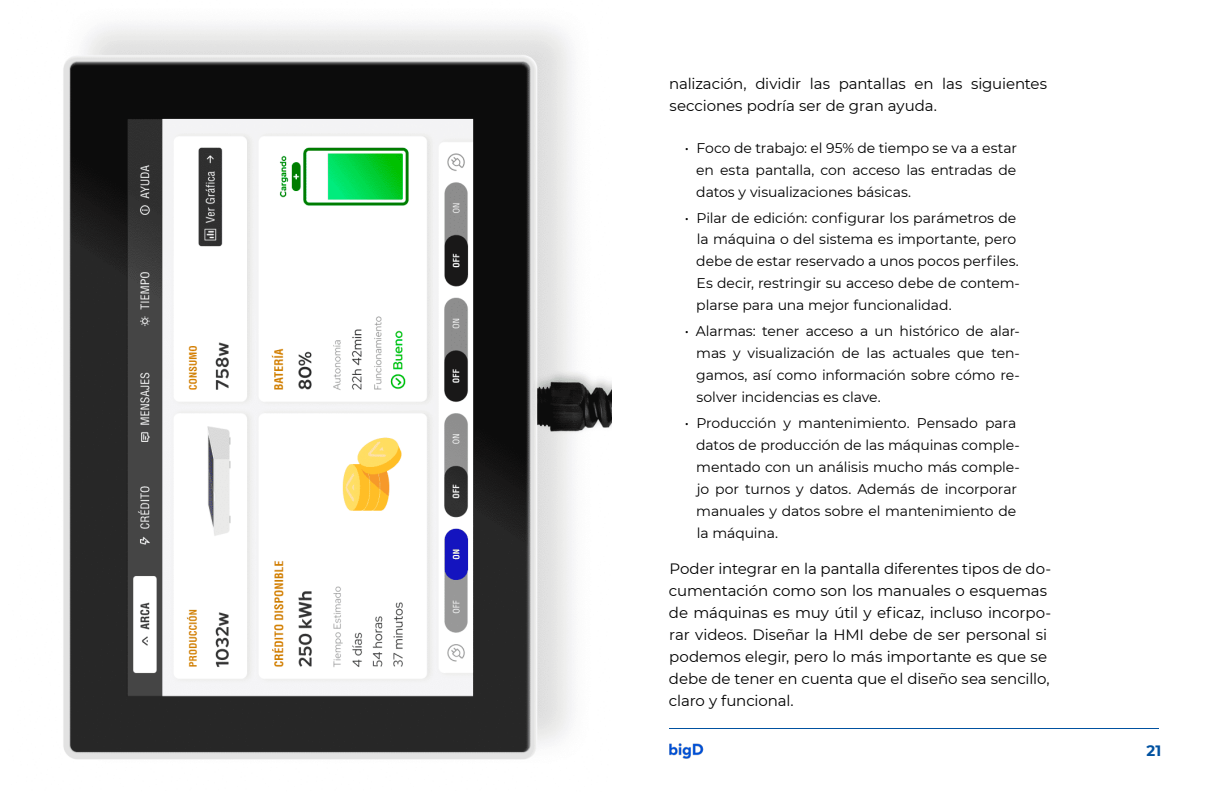
<style>
.page{position:relative;width:1224px;height:792px;background:#fff}
.page>*{position:absolute;margin:0;border:0;box-sizing:border-box;transform-origin:0 0}
.t1{font:15px/22px "Montserrat";letter-spacing:-.005em;color:#000}
.t2{font:700 15px "Montserrat";color:#0051a0}
.t3{font:14px/22px "Montserrat";letter-spacing:-.005em;color:#000;text-align:justify}
</style>
<div class="page">
<hr style="left:669px;top:728px;width:490px;height:1px;background:#0051a0">
<img style="left:669px;top:743px;width:35px;height:16px">
<img style="left:63px;top:25px;width:549px;height:735px">
<p class="t1" style="left:669px;top:72px;width:379px">nalización, dividir las pantallas en las siguientes secciones podría ser de gran ayuda.</p>
<p class="t3" style="left:696px;top:136px;width:322px;text-indent:-11px">• Foco de trabajo: el 95% de tiempo se va a estar en esta pantalla, con acceso las entradas de datos y visualizaciones básicas.</p>
<p class="t3" style="left:696px;top:206px;width:325px;text-align:left;text-indent:-11px">• Pilar de edición: configurar los parámetros de la máquina o del sistema es importante, pero debe de estar reservado a unos pocos perfiles.<br>Es decir, restringir su acceso debe de contem&shy;plarse para una mejor funcionalidad.</p>
<p class="t3" style="left:696px;top:320px;width:325px;text-indent:-11px">• Alarmas: tener acceso a un histórico de alar&shy;mas y visualización de las actuales que ten&shy;gamos, así como información sobre cómo re&shy;solver incidencias es clave.</p>
<p class="t3" style="left:696px;top:412px;width:325px;text-align:left;text-indent:-11px">• Producción y mantenimiento. Pensado para datos de producción de las máquinas comple&shy;mentado con un análisis mucho más comple&shy;jo por turnos y datos. Además de incorporar manuales y datos sobre el mantenimiento de la máquina.</p>
<p class="t1" style="left:669px;top:557px;width:384px">Poder integrar en la pantalla diferentes tipos de do&shy;cumentación como son los manuales o esquemas de máquinas es muy útil y eficaz, incluso incorpo&shy;rar videos. Diseñar la HMI debe de ser personal si podemos elegir, pero lo más importante es que se debe de tener en cuenta que el diseño sea sencillo, claro y funcional.</p>
<p class="t2" style="left:1146px;top:740px;width:16px">21</p>
</div>
